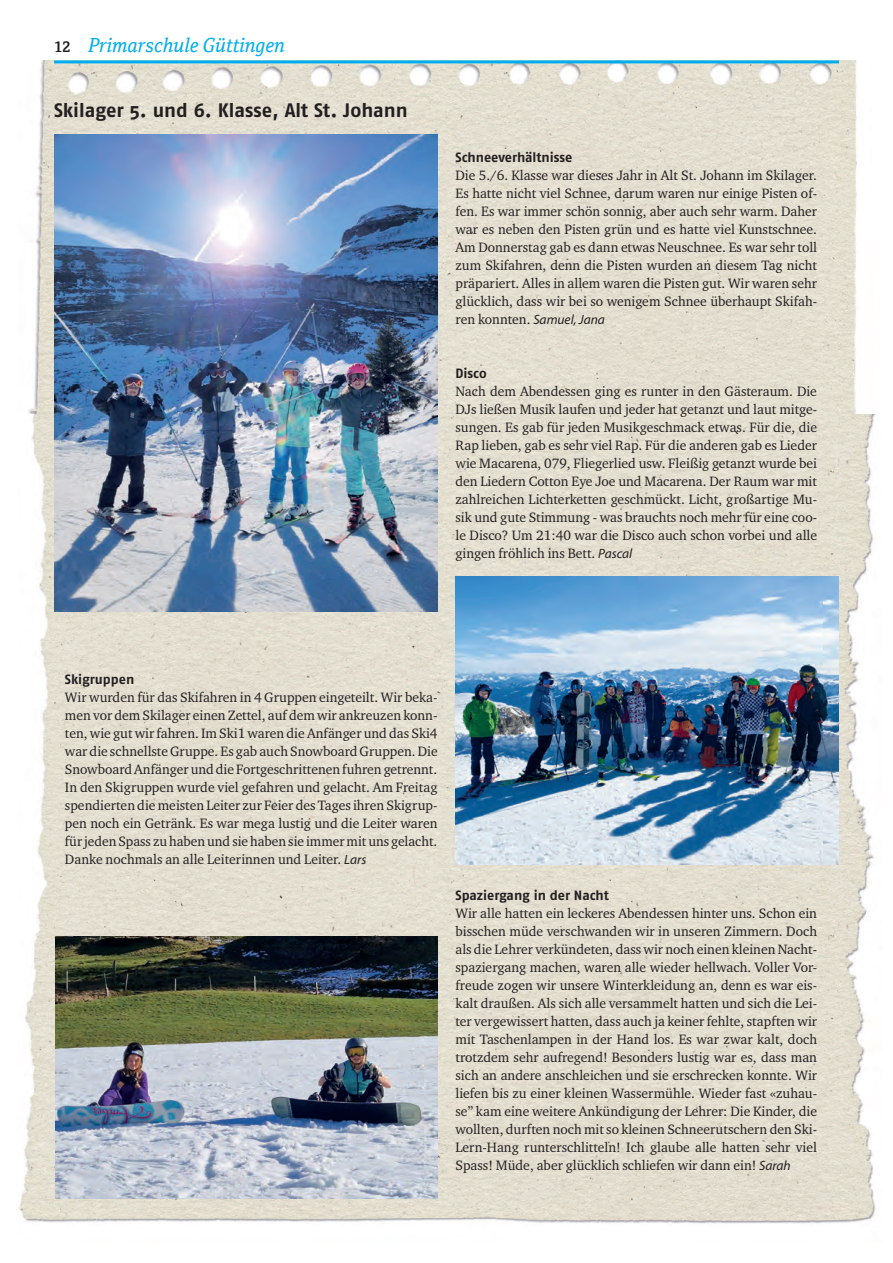
<style>
.page{position:relative;width:893px;height:1263px;background:#fff}
.page>*{position:absolute;margin:0;border:0;box-sizing:border-box;transform-origin:0 0}
.t1{font:700 19.5px "Fago OT";color:#231f20}
.t2{font:italic 19.5px "Cordale";color:#00aeef}
.t3{font:13.95px/18px "Charter ITC Pro";color:#231f20;text-align:justify}
.t4{font:700 13.5px "Fago OT";letter-spacing:-.005em;color:#231f20}
.s1{font-weight:700;font-style:normal;font-size:15px;color:#231f20}
.s2{font-family:"Myriad Pro";font-style:italic;font-size:13.5px}
</style>
<div class="page">
<img style="left:28px;top:60px;width:829px;height:354px">
<img style="left:19px;top:414px;width:857px;height:810px">
<img style="left:54px;top:134px;width:383px;height:477px">
<img style="left:455px;top:576px;width:384px;height:288px">
<img style="left:55px;top:936px;width:382px;height:262px">
<hr style="left:54px;top:60px;width:785px;height:3px;background:#00aeef">
<h1 class="t2" style="left:54px;top:34px;width:233px"><span class="s1">12</span> Primarschule Güttingen</h1>
<h1 class="t1" style="left:54px;top:99px;width:355px">Skilager 5. und 6. Klasse, Alt St. Johann</h1>
<p class="t4" style="left:455px;top:149px;width:118px">Schneeverhältnisse</p>
<p class="t3" style="left:455px;top:166px;width:363px">Die 5./6. Klasse war dieses Jahr in Alt St. Johann im Skilager.<br>Es hatte nicht viel Schnee, darum waren nur einige Pisten of&shy;fen. Es war immer schön sonnig, aber auch sehr warm. Daher war es neben den Pisten grün und es hatte viel Kunstschnee.<br>Am Donnerstag gab es dann etwas Neuschnee. Es war sehr toll zum Skifahren, denn die Pisten wurden an diesem Tag nicht präpariert. Alles in allem waren die Pisten gut. Wir waren sehr glücklich, dass wir bei so wenigem Schnee überhaupt Skifah&shy;ren konnten. <span class="s2">Samuel, Jana</span></p>
<p class="t4" style="left:455px;top:365px;width:33px">Disco</p>
<p class="t3" style="left:455px;top:382px;width:363px">Nach dem Abendessen ging es runter in den Gästeraum. Die DJs ließen Musik laufen und jeder hat getanzt und laut mitge&shy;sungen. Es gab für jeden Musikgeschmack etwas. Für die, die Rap lieben, gab es sehr viel Rap. Für die anderen gab es Lieder wie Macarena, 079, Fliegerlied usw. Fleißig getanzt wurde bei den Liedern Cotton Eye Joe und Macarena. Der Raum war mit zahlreichen Lichterketten geschmückt. Licht, großartige Mu&shy;sik und gute Stimmung - was brauchts noch mehr für eine coo&shy;le Disco? Um 21:40 war die Disco auch schon vorbei und alle gingen fröhlich ins Bett. <span class="s2">Pascal</span></p>
<p class="t4" style="left:65px;top:671px;width:71px">Skigruppen</p>
<p class="t3" style="left:65px;top:688px;width:374px">Wir wurden für das Skifahren in 4 Gruppen eingeteilt. Wir beka&shy;men vor dem Skilager einen Zettel, auf dem wir ankreuzen konn&shy;ten, wie gut wir fahren. Im Ski1 waren die Anfänger und das Ski4 war die schnellste Gruppe. Es gab auch Snowboard Gruppen. Die Snowboard Anfänger und die Fortgeschrittenen fuhren getrennt.<br>In den Skigruppen wurde viel gefahren und gelacht. Am Freitag spendierten die meisten Leiter zur Feier des Tages ihren Skigrup&shy;pen noch ein Getränk. Es war mega lustig und die Leiter waren für jeden Spass zu haben und sie haben sie immer mit uns gelacht.<br>Danke nochmals an alle Leiterinnen und Leiter. <span class="s2">Lars</span></p>
<p class="t4" style="left:455px;top:887px;width:155px">Spaziergang in der Nacht</p>
<p class="t3" style="left:455px;top:904px;width:363px">Wir alle hatten ein leckeres Abendessen hinter uns. Schon ein bisschen müde verschwanden wir in unseren Zimmern. Doch als die Lehrer verkündeten, dass wir noch einen kleinen Nacht&shy;spaziergang machen, waren alle wieder hellwach. Voller Vor&shy;freude zogen wir unsere Winterkleidung an, denn es war eis&shy;kalt draußen. Als sich alle versammelt hatten und sich die Lei&shy;ter vergewissert hatten, dass auch ja keiner fehlte, stapften wir mit Taschenlampen in der Hand los. Es war zwar kalt, doch trotzdem sehr aufregend! Besonders lustig war es, dass man sich an andere anschleichen und sie erschrecken konnte. Wir liefen bis zu einer kleinen Wassermühle. Wieder fast «zuhau&shy;se” kam eine weitere Ankündigung der Lehrer: Die Kinder, die wollten, durften noch mit so kleinen Schneerutschern den Ski-Lern-Hang runterschlitteln! Ich glaube alle hatten sehr viel Spass! Müde, aber glücklich schliefen wir dann ein! <span class="s2">Sarah</span></p>
</div>
